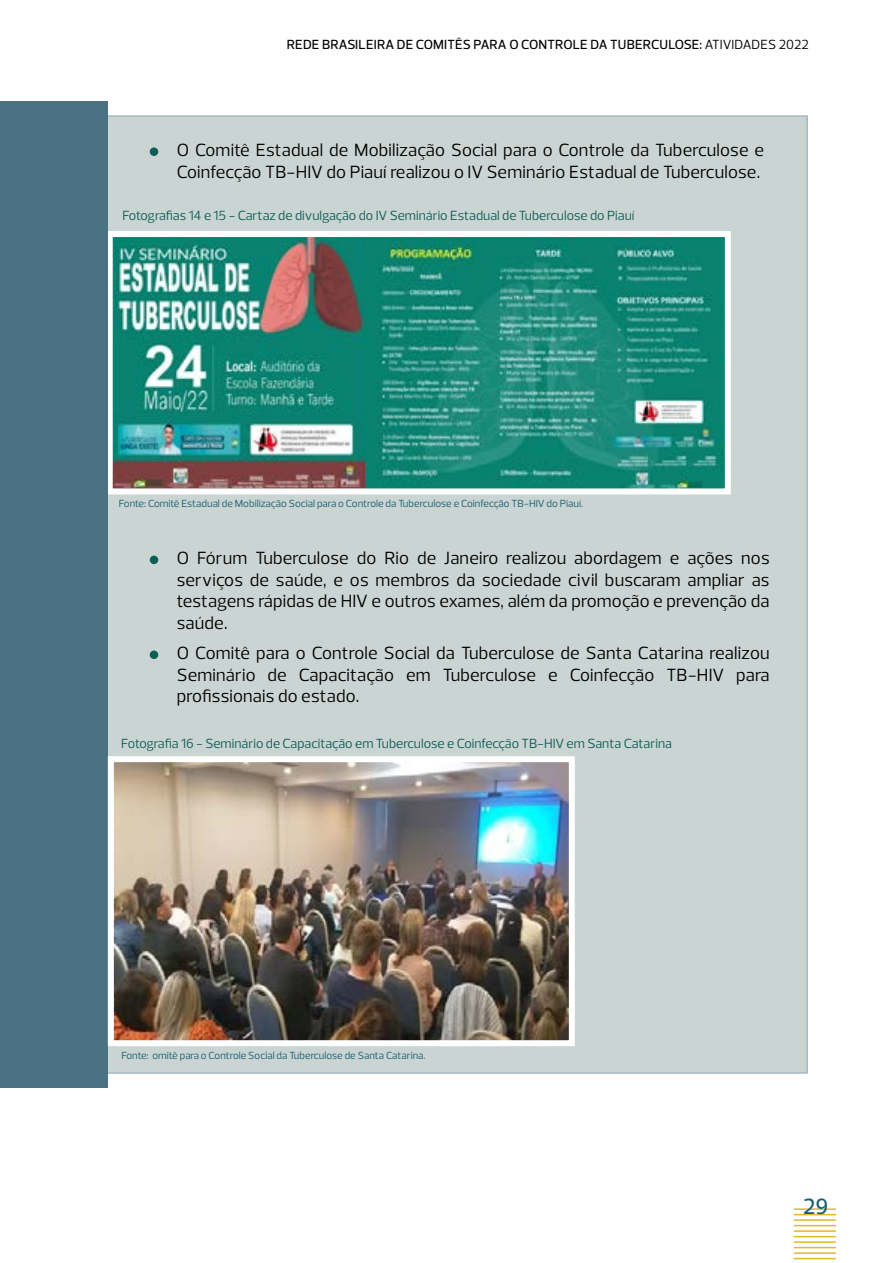
<style>
.page{position:relative;width:893px;height:1263px;background:#fff}
.page>*{position:absolute;margin:0;border:0;box-sizing:border-box;transform-origin:0 0}
.t1{font:500 22.5px "Prelo";color:#185d70}
.t2{font:18px/21.6px "Prelo";letter-spacing:.01em;color:#000;text-align:justify}
.t3{font:13.5px "Prelo";color:#0d5e54}
.t4{font:500 13.5px "Prelo";letter-spacing:.015em;color:#000}
.t5{font:10.5px "Prelo";color:#185d70}
.s1{font-weight:400}
</style>
<div class="page">
<hr style="left:794px;top:1208px;width:42px;height:2px;background:#e6b62e">
<hr style="left:794px;top:1214px;width:42px;height:1px;background:#e6b62e">
<hr style="left:794px;top:1219px;width:42px;height:2px;background:#e6b62e">
<hr style="left:794px;top:1225px;width:42px;height:1px;background:#e6b62e">
<hr style="left:794px;top:1230px;width:42px;height:2px;background:#e6b62e">
<hr style="left:794px;top:1236px;width:42px;height:1px;background:#e6b62e">
<hr style="left:794px;top:1241px;width:42px;height:2px;background:#e6b62e">
<hr style="left:794px;top:1247px;width:42px;height:1px;background:#e6b62e">
<hr style="left:794px;top:1252px;width:42px;height:2px;background:#e6b62e">
<hr style="left:794px;top:1258px;width:42px;height:1px;background:#e6b62e">
<hr style="left:794px;top:1262px;width:42px;height:1px;background:#e6b62e">
<div style="left:0;top:115px;width:808px;height:959px;background:#cad4d2"></div>
<img style="left:114px;top:238px;width:252px;height:249px">
<img style="left:366px;top:238px;width:358px;height:249px">
<div style="left:107px;top:231px;width:624px;height:263px;border:6px solid #fff"></div>
<div style="left:0;top:102px;width:107px;height:985px;background:#4b7184"></div>
<div style="left:150px;top:147px;width:8px;height:9px;background:#0d5e54;border-radius:50%"></div>
<div style="left:150px;top:556px;width:8px;height:8px;background:#0d5e54;border-radius:50%"></div>
<div style="left:150px;top:650px;width:8px;height:9px;background:#0d5e54;border-radius:50%"></div>
<img style="left:115px;top:763px;width:453px;height:276px">
<div style="left:108px;top:756px;width:467px;height:290px;border:6px solid #fff"></div>
<p class="t4" style="left:287px;top:37px;width:524px">REDE BRASILEIRA DE COMITÊS PARA O CONTROLE DA TUBERCULOSE: <span class="s1">ATIVIDADES 2022</span></p>
<p class="t2" style="left:177px;top:139px;width:589px">O Comitê Estadual de Mobilização Social para o Controle da Tuberculose e<br>Coinfecção TB-HIV do Piauí realizou o IV Seminário Estadual de Tuberculose.</p>
<p class="t3" style="left:122px;top:208px;width:514px">Fotografias 14 e 15 - Cartaz de divulgação do IV Seminário Estadual de Tuberculose do Piauí</p>
<p class="t5" style="left:119px;top:497px;width:466px">Fonte: Comitê Estadual de Mobilização Social para o Controle da Tuberculose e Coinfecção TB-HIV do Piauí.</p>
<p class="t2" style="left:177px;top:547px;width:594px">O Fórum Tuberculose do Rio de Janeiro realizou abordagem e ações nos serviços de saúde, e os membros da sociedade civil buscaram ampliar as testagens rápidas de HIV e outros exames, além da promoção e prevenção da saúde.</p>
<p class="t2" style="left:177px;top:642px;width:594px">O Comitê para o Controle Social da Tuberculose de Santa Catarina realizou Seminário de Capacitação em Tuberculose e Coinfecção TB-HIV para profissionais do estado.</p>
<p class="t3" style="left:121px;top:735px;width:552px">Fotografia 16 - Seminário de Capacitação em Tuberculose e Coinfecção TB-HIV em Santa Catarina</p>
<p class="t5" style="left:121px;top:1049px;width:306px">Fonte: omitê para o Controle Social da Tuberculose de Santa Catarina.</p>
<p class="t1" style="left:803px;top:1192px;width:27px">29</p>
</div>
